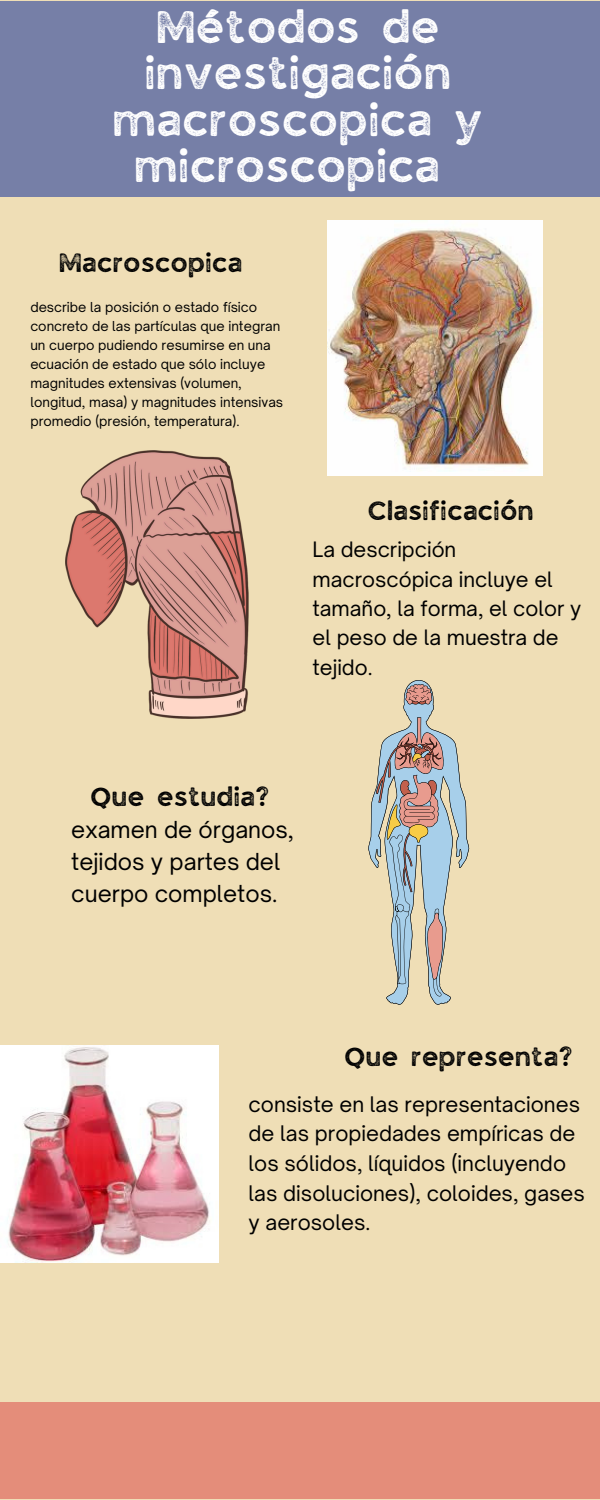
<style>
.page{position:relative;width:600px;height:1500px;background:#efdeb6}
.page>*{position:absolute;margin:0;border:0;box-sizing:border-box;transform-origin:0 0}
.t1{font:42.9px/46.5px "JA Jaya Giri Sans Rough";color:#fff;text-align:center}
.t2{font:25px "JA Jaya Giri Sans Rough";color:#000}
.t3{font:22.4px/32.3px "Open Sauce One";color:#000}
.t4{font:20.5px/29.6px "Open Sauce One";color:#000}
.t5{font:20.3px/29.3px "Open Sauce One";color:#000}
.t6{font:13.1px/19px "Open Sauce One";color:#000}
</style>
<div class="page">
<div style="left:0;top:2px;width:600px;height:195px;background:#767fa7"></div>
<div style="left:0;top:1403px;width:600px;height:96px;background:#e48d7a"></div>
<img style="left:327px;top:221px;width:215px;height:254px">
<img style="left:66px;top:451px;width:182px;height:267px">
<svg style="left:368px;top:680px;width:101px;height:325px"></svg>
<img style="left:0;top:1045px;width:218px;height:218px">
<p class="t1" style="left:115px;top:7px;width:372px">Métodos de investigación macroscopica y microscopica</p>
<h3 class="t2" style="left:60px;top:253px;width:185px">Macroscopica</h3>
<h2 class="t6" style="left:30px;top:298px;width:254px">describe la posición o estado físico concreto de las partículas que integran un cuerpo pudiendo resumirse en una ecuación de estado que sólo incluye magnitudes extensivas (volumen, longitud, masa) y magnitudes intensivas promedio (presión, temperatura).</h2>
<h2 class="t2" style="left:369px;top:501px;width:168px">Clasificación</h2>
<h3 class="t5" style="left:313px;top:535px;width:270px">La descripción macroscópica incluye el tamaño, la forma, el color y el peso de la muestra de tejido.</h3>
<p class="t2" style="left:91px;top:786px;width:181px">Que estudia?</p>
<p class="t3" style="left:71px;top:813px;width:224px">examen de órganos, tejidos y partes del cuerpo completos.</p>
<p class="t2" style="left:345px;top:1047px;width:230px">Que representa?</p>
<h2 class="t4" style="left:249px;top:1089px;width:338px">consiste en las representaciones de las propiedades empíricas de los sólidos, líquidos (incluyendo las disoluciones), coloides, gases y aerosoles.</h2>
</div>
